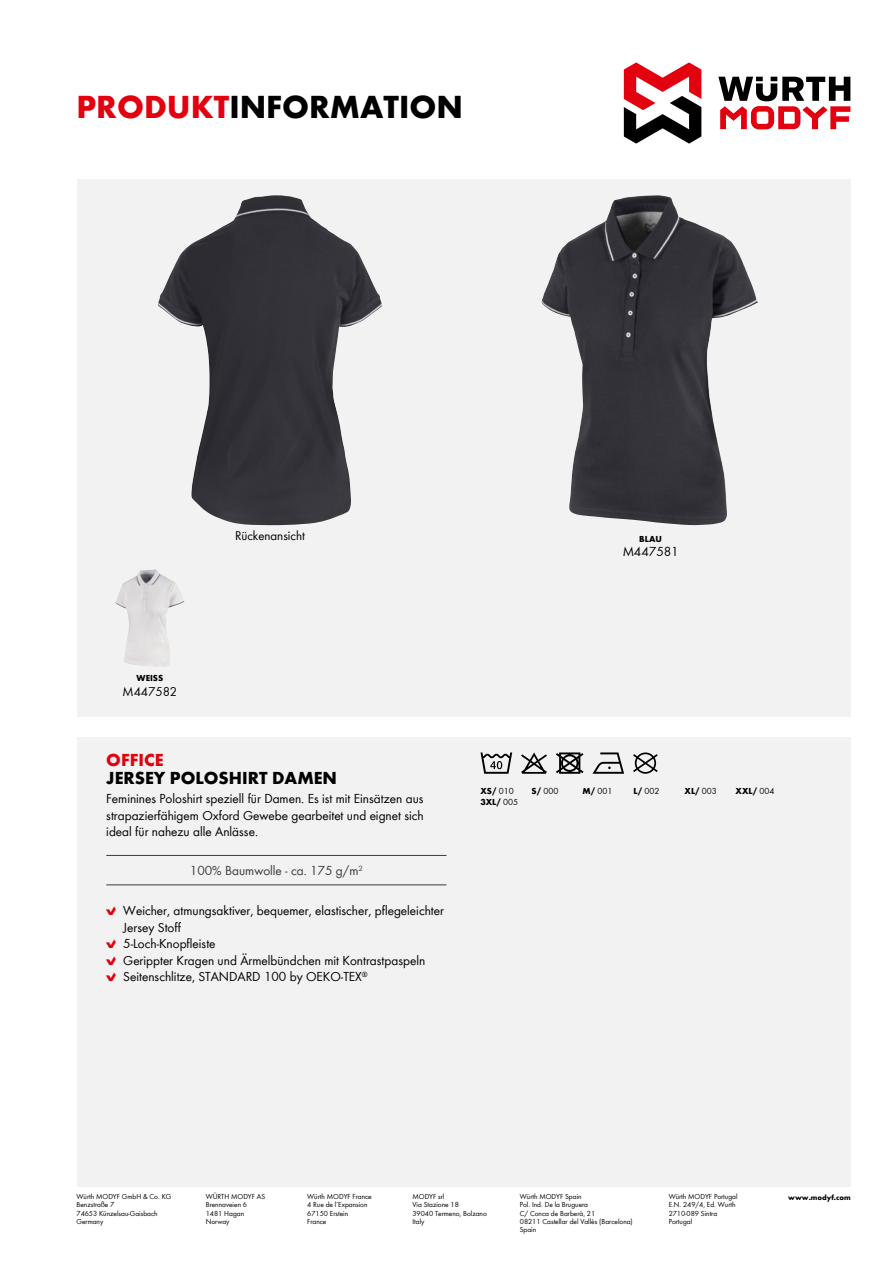
<style>
.page{position:relative;width:893px;height:1263px;background:#fff}
.page>*{position:absolute;margin:0;border:0;box-sizing:border-box;transform-origin:0 0}
.t1{font:700 33px "Wuerth Global";color:#000}
.t2{font:700 18px "Wuerth Global";color:#000}
.t3{font:700 18px "Wuerth Global";color:#e3000f}
.t4{font:13.5px/16.5px "Wuerth Global";color:#000;text-align:justify}
.t5{font:13.5px "Wuerth Global";color:#3b3b3a}
.t6{font:13.2px "Wuerth Global";color:#000}
.t7{font:700 9px "Wuerth Global";color:#000}
.t8{font:9px "Wuerth Global";color:#000}
.t9{font:7.5px/8.2px "Wuerth Global";color:#000}
.t10{font:700 7.5px "Wuerth Global";color:#000}
.s1{color:#e3000f}
.s2{font-family:"Wuerth Num";color:#e3000f}
.s3{font-weight:400}
.s4{font-weight:700}
</style>
<div class="page">
<svg style="left:718px;top:77px;width:132px;height:52px"></svg>
<svg style="left:624px;top:62px;width:77px;height:82px"></svg>
<div style="left:77px;top:179px;width:773px;height:1007px;background:#f2f2f2"></div>
<div style="left:64px;top:717px;width:805px;height:19px;background:#fff"></div>
<svg style="left:633px;top:752px;width:25px;height:22px"></svg>
<svg style="left:592px;top:752px;width:32px;height:22px"></svg>
<svg style="left:556px;top:752px;width:27px;height:22px"></svg>
<svg style="left:521px;top:752px;width:26px;height:22px"></svg>
<svg style="left:480px;top:752px;width:32px;height:22px"></svg>
<hr style="left:106px;top:855px;width:340px;height:1px;background:#3b3b3a">
<hr style="left:106px;top:885px;width:340px;height:1px;background:#3b3b3a">
<img style="left:542px;top:195px;width:216px;height:330px">
<img style="left:158px;top:195px;width:224px;height:330px">
<img style="left:115px;top:569px;width:69px;height:98px">
<h1 class="t1" style="left:77px;top:87px;width:388px"><span class="s1">PRODUKT</span>INFORMATION</h1>
<h3 class="t6" style="left:235px;top:527px;width:72px">Rückenansicht</h3>
<p class="t7" style="left:639px;top:533px;width:24px">BLAU</p>
<h3 class="t4" style="left:622px;top:543px;width:58px">M447581</h3>
<p class="t7" style="left:137px;top:672px;width:28px">WEISS</p>
<h3 class="t6" style="left:123px;top:683px;width:56px">M447582</h3>
<h2 class="t3" style="left:106px;top:749px;width:59px">OFFICE</h2>
<h2 class="t2" style="left:106px;top:767px;width:232px">JERSEY POLOSHIRT DAMEN</h2>
<h3 class="t4" style="left:106px;top:790px;width:319px">Feminines Poloshirt speziell für Damen. Es ist mit Einsätzen aus strapazierfähigem Oxford Gewebe gearbeitet und eignet sich ideal für nahezu alle Anlässe.</h3>
<h3 class="t5" style="left:190px;top:863px;width:174px">100% Baumwolle - ca. 175 g/m<sup>2</sup></h3>
<h3 class="t4" style="left:106px;top:902px;width:339px"><span class="s2">B</span> Weicher, atmungsaktiver, bequemer, elastischer, pflegeleichter</h3>
<h3 class="t4" style="left:123px;top:919px;width:59px">Jersey Stoff</h3>
<h3 class="t4" style="left:106px;top:935px;width:111px"><span class="s2">B</span> 5-Loch-Knopfleiste</h3>
<h3 class="t4" style="left:106px;top:952px;width:320px"><span class="s2">B</span> Gerippter Kragen und Ärmelbündchen mit Kontrastpaspeln</h3>
<h3 class="t4" style="left:106px;top:968px;width:263px"><span class="s2">B</span> Seitenschlitze, STANDARD 100 by OEKO-TEX<sup>®</sup></h3>
<p class="t7" style="left:480px;top:786px;width:35px">XS/ <span class="s3">010</span></p>
<p class="t8" style="left:531px;top:786px;width:28px"><span class="s4">S/</span> 000</p>
<p class="t8" style="left:583px;top:786px;width:31px"><span class="s4">M/</span> 001</p>
<p class="t8" style="left:634px;top:786px;width:27px"><span class="s4">L/</span> 002</p>
<p class="t7" style="left:685px;top:786px;width:34px">XL/ <span class="s3">003</span></p>
<p class="t7" style="left:736px;top:786px;width:40px">XXL/ <span class="s3">004</span></p>
<p class="t7" style="left:480px;top:796px;width:39px">3XL/ <span class="s3">005</span></p>
<p class="t9" style="left:206px;top:1192px;width:61px">WÜRTH MODYF AS<br>Brennaveien 6<br>1481 Hagan<br>Norway</p>
<p class="t9" style="left:307px;top:1192px;width:66px">Würth MODYF France<br>4 Rue de l’Expansion<br>67150 Erstein<br>France</p>
<p class="t9" style="left:669px;top:1192px;width:70px">Würth MODYF Portugal<br>E.N. 249/4, Ed. Wurth<br>2710-089 Sintra<br>Portugal</p>
<p class="t10" style="left:788px;top:1193px;width:64px">www.modyf.com</p>
<p class="t9" style="left:77px;top:1192px;width:96px">Würth MODYF GmbH &amp; Co. KG<br>Benzstraße 7<br>74653 Künzelsau-Gaisbach<br>Germany</p>
<p class="t9" style="left:412px;top:1192px;width:76px">MODYF srl<br>Via Stazione 18<br>39040 Termeno, Bolzano<br>Italy</p>
<p class="t9" style="left:520px;top:1192px;width:114px">Würth MODYF Spain<br>Pol. Ind. De la Bruguera<br>C/ Conca de Barberà, 21<br>08211 Castellar del Vallès (Barcelona)<br>Spain</p>
</div>
